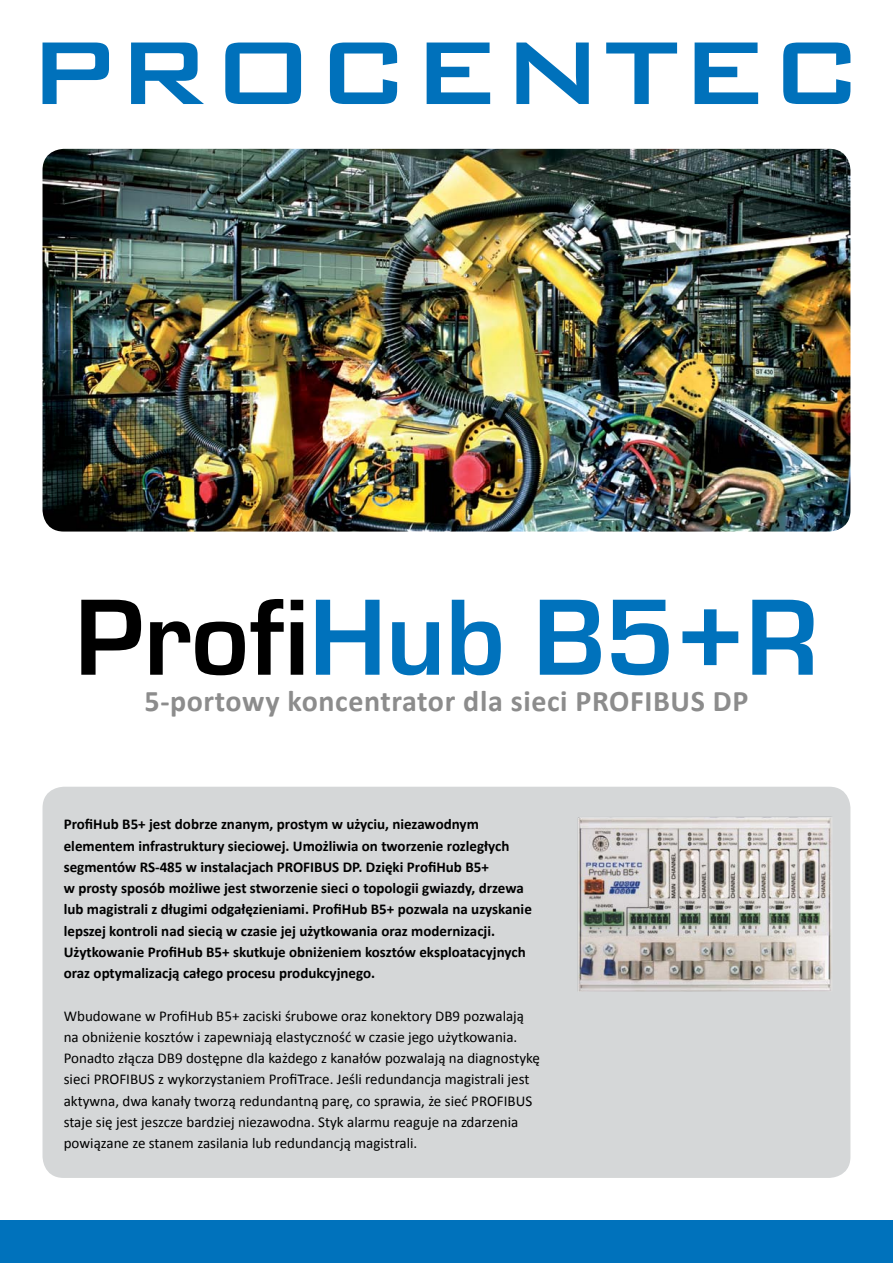
<style>
.page{position:relative;width:893px;height:1263px;background:#fff}
.page>*{position:absolute;margin:0;border:0;box-sizing:border-box;transform-origin:0 0}
.t1{font:700 112.5px "Eurostile";color:#0072bc}
.t2{font:700 30px "Calibri";letter-spacing:.02em;color:#8c8c8c}
.t3{font:700 15px/21.3px "Calibri";color:#000}
.t4{font:15px/21.3px "Calibri";color:#000}
.s1{color:#000}
</style>
<div class="page">
<div style="left:43px;top:787px;width:807px;height:391px;background:#d5d7d8;border-radius:21px"></div>
<svg style="left:43px;top:43px;width:66px;height:61px"></svg>
<svg style="left:131px;top:43px;width:73px;height:61px"></svg>
<svg style="left:225px;top:43px;width:76px;height:61px"></svg>
<svg style="left:330px;top:43px;width:67px;height:61px"></svg>
<svg style="left:427px;top:43px;width:63px;height:61px"></svg>
<svg style="left:516px;top:43px;width:73px;height:61px"></svg>
<svg style="left:606px;top:43px;width:71px;height:61px"></svg>
<svg style="left:695px;top:43px;width:63px;height:61px"></svg>
<svg style="left:783px;top:43px;width:67px;height:61px"></svg>
<img style="left:43px;top:149px;width:807px;height:382px">
<img style="left:577px;top:817px;width:255px;height:174px">
<div style="left:0;top:1220px;width:893px;height:43px;background:#0072bc"></div>
<h1 class="t1" style="left:75px;top:576px;width:745px"><span class="s1">Profi</span>Hub B5+R</h1>
<h2 class="t2" style="left:145px;top:682px;width:605px">5-portowy koncentrator dla sieci PROFIBUS DP</h2>
<p class="t3" style="left:64px;top:813px;width:470px">ProfiHub B5+ jest dobrze znanym, prostym w użyciu, niezawodnym elementem infrastruktury sieciowej. Umożliwia on tworzenie rozległych segmentów RS-485 w instalacjach PROFIBUS DP. Dzięki ProfiHub B5+<br>w prosty sposób możliwe jest stworzenie sieci o topologii gwiazdy, drzewa lub magistrali z długimi odgałęzieniami. ProfiHub B5+ pozwala na uzyskanie lepszej kontroli nad siecią w czasie jej użytkowania oraz modernizacji.<br>Użytkowanie ProfiHub B5+ skutkuje obniżeniem kosztów eksploatacyjnych oraz optymalizacją całego procesu produkcyjnego.</p>
<p class="t4" style="left:64px;top:1005px;width:478px">Wbudowane w ProfiHub B5+ zaciski śrubowe oraz konektory DB9 pozwalają na obniżenie kosztów i zapewniają elastyczność w czasie jego użytkowania.<br>Ponadto złącza DB9 dostępne dla każdego z kanałów pozwalają na diagnostykę sieci PROFIBUS z wykorzystaniem ProfiTrace. Jeśli redundancja magistrali jest aktywna, dwa kanały tworzą redundantną parę, co sprawia, że sieć PROFIBUS staje się jest jeszcze bardziej niezawodna. Styk alarmu reaguje na zdarzenia powiązane ze stanem zasilania lub redundancją magistrali.</p>
</div>
